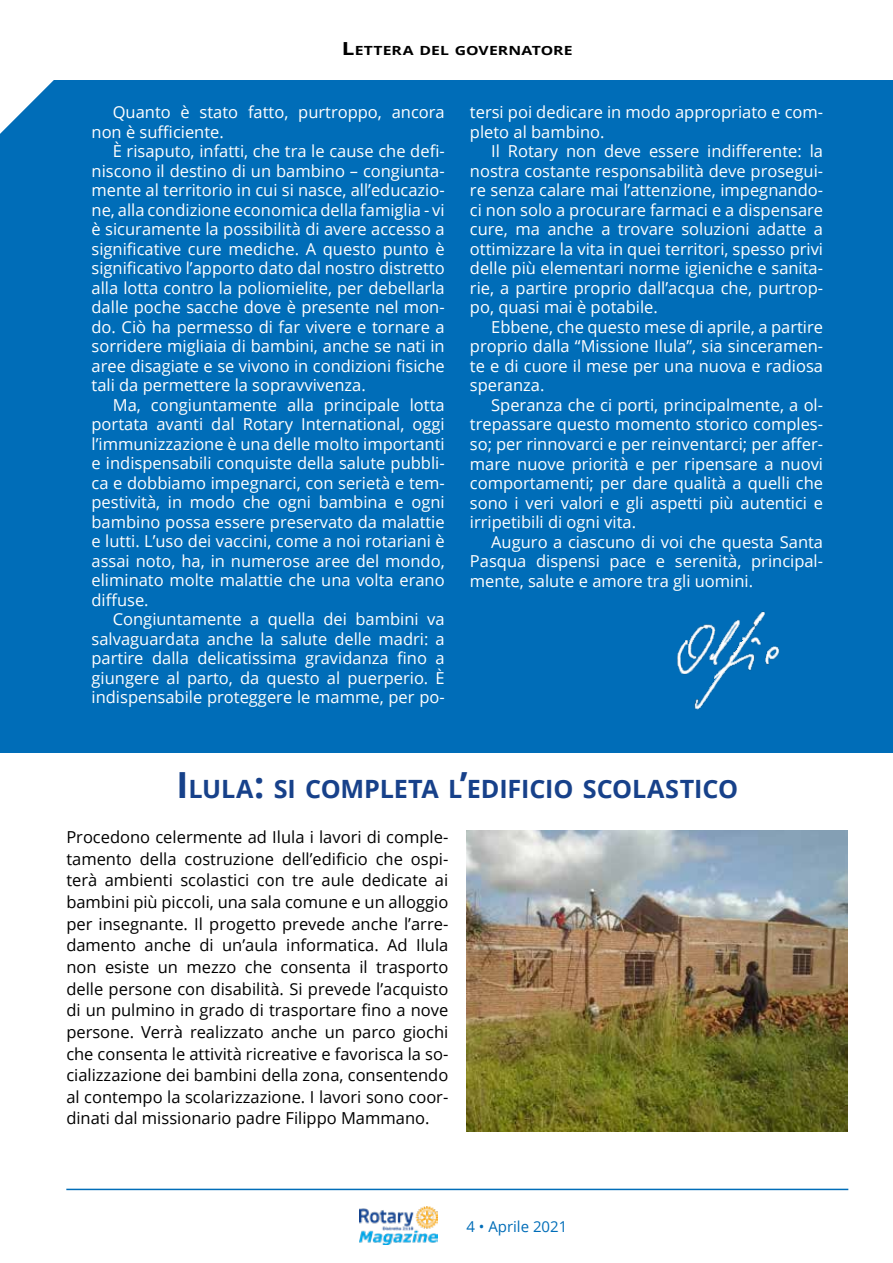
<style>
.page{position:relative;width:893px;height:1263px;background:#fff}
.page>*{position:absolute;margin:0;border:0;box-sizing:border-box;transform-origin:0 0}
.t1{font:700 25.2px "Open Sans";letter-spacing:-.005em;color:#17418a}
.t2{font:16.5px "Open Sans";color:#fff}
.t3{font:16.5px/21.6px "Open Sans";color:#000;text-align:justify}
.t4{font:15px "Open Sans";color:#006db8}
.t5{font:700 12.6px "Open Sans";letter-spacing:.005em;color:#000;scale:1.25 1}
.s1{font-size:18px}
.s2{font-size:36px}
</style>
<div class="page">
<img style="left:359px;top:1206px;width:78px;height:39px">
<hr style="left:66px;top:1189px;width:782px;height:1px;background:#006db8">
<div style="left:0;top:80px;width:893px;height:673px;background:#006db8"></div>
<svg style="left:0;top:80px;width:54px;height:54px"></svg>
<img style="left:466px;top:830px;width:381px;height:301px">
<img style="left:677px;top:611px;width:103px;height:99px">
<p class="t5" style="left:342px;top:42px;width:186px"><span class="s1">L</span> ETTERA DEL GOVERNATORE</p>
<p class="t2" style="left:113px;top:101px;width:333px">Quanto è stato fatto, purtroppo, ancora</p>
<p class="t2" style="left:92px;top:121px;width:134px">non è sufficiente.</p>
<p class="t2" style="left:113px;top:140px;width:333px">È risaputo, infatti, che tra le cause che defi-</p>
<p class="t2" style="left:92px;top:160px;width:355px">niscono il destino di un bambino – congiunta-</p>
<p class="t2" style="left:92px;top:179px;width:355px">mente al territorio in cui si nasce, all’educazio-</p>
<p class="t2" style="left:92px;top:199px;width:355px">ne, alla condizione economica della famiglia - vi</p>
<p class="t2" style="left:92px;top:218px;width:355px">è sicuramente la possibilità di avere accesso a</p>
<p class="t2" style="left:92px;top:238px;width:355px">significative cure mediche. A questo punto è</p>
<p class="t2" style="left:92px;top:257px;width:355px">significativo l’apporto dato dal nostro distretto</p>
<p class="t2" style="left:92px;top:277px;width:355px">alla lotta contro la poliomielite, per debellarla</p>
<p class="t2" style="left:92px;top:296px;width:355px">dalle poche sacche dove è presente nel mon-</p>
<p class="t2" style="left:92px;top:316px;width:355px">do. Ciò ha permesso di far vivere e tornare a</p>
<p class="t2" style="left:92px;top:335px;width:355px">sorridere migliaia di bambini, anche se nati in</p>
<p class="t2" style="left:92px;top:355px;width:355px">aree disagiate e se vivono in condizioni fisiche</p>
<p class="t2" style="left:92px;top:374px;width:276px">tali da permettere la sopravvivenza.</p>
<p class="t2" style="left:113px;top:394px;width:333px">Ma, congiuntamente alla principale lotta</p>
<p class="t2" style="left:92px;top:413px;width:355px">portata avanti dal Rotary International, oggi</p>
<p class="t2" style="left:92px;top:433px;width:355px">l’immunizzazione è una delle molto importanti</p>
<p class="t2" style="left:92px;top:452px;width:355px">e indispensabili conquiste della salute pubbli-</p>
<p class="t2" style="left:92px;top:472px;width:355px">ca e dobbiamo impegnarci, con serietà e tem-</p>
<p class="t2" style="left:92px;top:491px;width:355px">pestività, in modo che ogni bambina e ogni</p>
<p class="t2" style="left:92px;top:511px;width:355px">bambino possa essere preservato da malattie</p>
<p class="t2" style="left:92px;top:530px;width:355px">e lutti. L’uso dei vaccini, come a noi rotariani è</p>
<p class="t2" style="left:92px;top:550px;width:355px">assai noto, ha, in numerose aree del mondo,</p>
<p class="t2" style="left:92px;top:569px;width:355px">eliminato molte malattie che una volta erano</p>
<p class="t2" style="left:92px;top:589px;width:59px">diffuse.</p>
<p class="t2" style="left:113px;top:608px;width:333px">Congiuntamente a quella dei bambini va</p>
<p class="t2" style="left:92px;top:628px;width:355px">salvaguardata anche la salute delle madri: a</p>
<p class="t2" style="left:92px;top:647px;width:355px">partire dalla delicatissima gravidanza fino a</p>
<p class="t2" style="left:92px;top:667px;width:355px">giungere al parto, da questo al puerperio. È</p>
<p class="t2" style="left:92px;top:686px;width:355px">indispensabile proteggere le mamme, per po-</p>
<p class="t2" style="left:470px;top:101px;width:355px">tersi poi dedicare in modo appropriato e com-</p>
<p class="t2" style="left:470px;top:121px;width:136px">pleto al bambino.</p>
<p class="t2" style="left:491px;top:140px;width:333px">Il Rotary non deve essere indifferente: la</p>
<p class="t2" style="left:470px;top:160px;width:355px">nostra costante responsabilità deve prosegui-</p>
<p class="t2" style="left:470px;top:179px;width:355px">re senza calare mai l’attenzione, impegnando-</p>
<p class="t2" style="left:470px;top:199px;width:355px">ci non solo a procurare farmaci e a dispensare</p>
<p class="t2" style="left:470px;top:218px;width:355px">cure, ma anche a trovare soluzioni adatte a</p>
<p class="t2" style="left:470px;top:238px;width:355px">ottimizzare la vita in quei territori, spesso privi</p>
<p class="t2" style="left:470px;top:257px;width:355px">delle più elementari norme igieniche e sanita-</p>
<p class="t2" style="left:470px;top:277px;width:355px">rie, a partire proprio dall’acqua che, purtrop-</p>
<p class="t2" style="left:470px;top:296px;width:189px">po, quasi mai è potabile.</p>
<p class="t2" style="left:491px;top:316px;width:333px">Ebbene, che questo mese di aprile, a partire</p>
<p class="t2" style="left:470px;top:335px;width:355px">proprio dalla “Missione Ilula”, sia sinceramen-</p>
<p class="t2" style="left:470px;top:355px;width:355px">te e di cuore il mese per una nuova e radiosa</p>
<p class="t2" style="left:470px;top:374px;width:76px">speranza.</p>
<p class="t2" style="left:491px;top:394px;width:333px">Speranza che ci porti, principalmente, a ol-</p>
<p class="t2" style="left:470px;top:413px;width:355px">trepassare questo momento storico comples-</p>
<p class="t2" style="left:470px;top:433px;width:355px">so; per rinnovarci e per reinventarci; per affer-</p>
<p class="t2" style="left:470px;top:452px;width:355px">mare nuove priorità e per ripensare a nuovi</p>
<p class="t2" style="left:470px;top:472px;width:355px">comportamenti; per dare qualità a quelli che</p>
<p class="t2" style="left:470px;top:491px;width:355px">sono i veri valori e gli aspetti più autentici e</p>
<p class="t2" style="left:470px;top:511px;width:168px">irripetibili di ogni vita.</p>
<p class="t2" style="left:491px;top:530px;width:333px">Auguro a ciascuno di voi che questa Santa</p>
<p class="t2" style="left:470px;top:550px;width:355px">Pasqua dispensi pace e serenità, principal-</p>
<p class="t2" style="left:470px;top:569px;width:285px">mente, salute e amore tra gli uomini.</p>
<p class="t1" style="left:177px;top:771px;width:563px"><span class="s2">I</span> LULA<span class="s2">:</span> SI COMPLETA L<span class="s2">’</span>EDIFICIO SCOLASTICO</p>
<p class="t3" style="left:66px;top:826px;width:384px">Procedono celermente ad Ilula i lavori di comple&shy;tamento della costruzione dell’edificio che ospi&shy;terà ambienti scolastici con tre aule dedicate ai bambini più piccoli, una sala comune e un alloggio per insegnante. Il progetto prevede anche l’arre&shy;damento anche di un’aula informatica. Ad Ilula non esiste un mezzo che consenta il trasporto delle persone con disabilità. Si prevede l’acquisto di un pulmino in grado di trasportare fino a nove persone. Verrà realizzato anche un parco giochi che consenta le attività ricreative e favorisca la so&shy;cializzazione dei bambini della zona, consentendo al contempo la scolarizzazione. I lavori sono coor&shy;dinati dal missionario padre Filippo Mammano.</p>
<p class="t4" style="left:466px;top:1216px;width:103px">4 • Aprile 2021</p>
</div>
